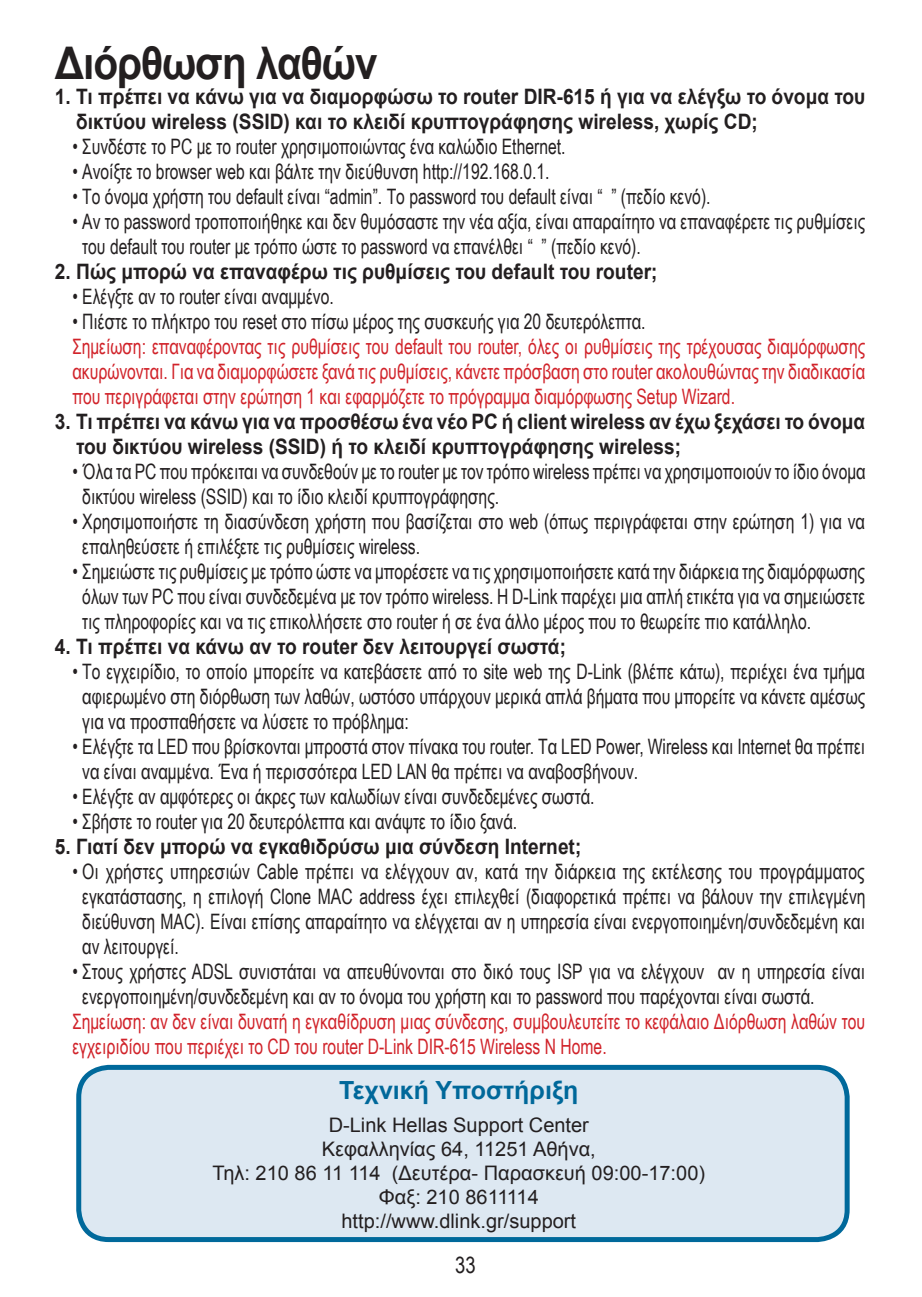
<style>
.page{position:relative;width:922px;height:1297px;background:#fff}
.page>*{position:absolute;margin:0;border:0;box-sizing:border-box;transform-origin:0 0}
.t1{font:700 45px "Arial";letter-spacing:-.025em;color:#231f20;scale:.9 1}
.t2{font:700 25px "Arial";color:#00689a}
.t3{font:22.5px "Arial Narrow";color:#231f20}
.t4{font:21.25px/25px "Arial Narrow";color:#231f20;scale:.9 1}
.t5{font:21.25px/25px "Arial Narrow";color:#d1232a;text-align:justify;scale:.9 1}
.t6{font:700 21.25px/25px "Arial";color:#231f20;scale:.9 1}
.t7{font:20px/24px "Arial";color:#231f20;text-align:center}
</style>
<div class="page">
<div style="left:79px;top:1067px;width:767px;height:172px;background:#dde8f2;border-radius:30px"></div>
<div style="left:76px;top:1065px;width:773px;height:177px;border:5px solid #00699b;border-radius:30px"></div>
<h1 class="t1" style="left:55px;top:33px;width:360px">Διόρθωση λαθών</h1>
<p class="t6" style="left:76px;top:85px;width:877px;text-indent:-21px">1. Τι πρέπει να κάνω για να διαμορφώσω το router DIR-615 ή για να ελέγξω το όνομα του δικτύου wireless (SSID) και το κλειδί κρυπτογράφησης wireless, χωρίς CD;</p>
<p class="t4" style="left:72px;top:133px;width:549px">• Συνδέστε το PC με το router χρησιμοποιώντας ένα καλώδιο Ethernet.</p>
<p class="t4" style="left:72px;top:158px;width:531px">• Ανοίξτε το browser web και βάλτε την διεύθυνση http://192.168.0.1.</p>
<p class="t4" style="left:72px;top:183px;width:710px">• Το όνομα χρήστη του default είναι “admin”. Το password του default είναι “ ” (πεδίο κενό).</p>
<p class="t4" style="left:82px;top:208px;width:871px;text-indent:-10px">• Αν το password τροποποιήθηκε και δεν θυμόσαστε την νέα αξία, είναι απαραίτητο να επαναφέρετε τις ρυθμίσεις του default του router με τρόπο ώστε το password να επανέλθει “ ” (πεδίο κενό).</p>
<p class="t6" style="left:55px;top:259px;width:670px">2. Πώς μπορώ να επαναφέρω τις ρυθμίσεις του default του router;</p>
<p class="t4" style="left:72px;top:283px;width:292px">• Ελέγξτε αν το router είναι αναμμένο.</p>
<p class="t4" style="left:72px;top:308px;width:638px">• Πιέστε το πλήκτρο του reset στο πίσω μέρος της συσκευής για 20 δευτερόλεπτα.</p>
<p class="t5" style="left:72px;top:333px;width:882px">Σημείωση: επαναφέροντας τις ρυθμίσεις του default του router, όλες οι ρυθμίσεις της τρέχουσας διαμόρφωσης ακυρώνονται. Για να διαμορφώσετε ξανά τις ρυθμίσεις, κάνετε πρόσβαση στο router ακολουθώντας την διαδικασία που περιγράφεται στην ερώτηση 1 και εφαρμόζετε το πρόγραμμα διαμόρφωσης Setup Wizard.</p>
<p class="t6" style="left:76px;top:409px;width:877px;text-indent:-21px">3. Τι πρέπει να κάνω για να προσθέσω ένα νέο PC ή client wireless αν έχω ξεχάσει το όνομα του δικτύου wireless (SSID) ή το κλειδί κρυπτογράφησης wireless;</p>
<p class="t4" style="left:82px;top:458px;width:871px;text-indent:-10px">• Όλα τα PC που πρόκειται να συνδεθούν με το router με τον τρόπο wireless πρέπει να χρησιμοποιούν το ίδιο όνομα δικτύου wireless (SSID) και το ίδιο κλειδί κρυπτογράφησης.</p>
<p class="t4" style="left:82px;top:508px;width:871px;text-indent:-10px">• Χρησιμοποιήστε τη διασύνδεση χρήστη που βασίζεται στο web (όπως περιγράφεται στην ερώτηση 1) για να επαληθεύσετε ή επιλέξετε τις ρυθμίσεις wireless.</p>
<p class="t4" style="left:82px;top:558px;width:871px;text-align:justify;text-indent:-10px">• Σημειώστε τις ρυθμίσεις με τρόπο ώστε να μπορέσετε να τις χρησιμοποιήσετε κατά την διάρκεια της διαμόρφωσης όλων των PC που είναι συνδεδεμένα με τον τρόπο wireless. Η D-Link παρέχει μια απλή ετικέτα για να σημειώσετε τις πληροφορίες και να τις επικολλήσετε στο router ή σε ένα άλλο μέρος που το θεωρείτε πιο κατάλληλο.</p>
<p class="t6" style="left:55px;top:634px;width:569px">4. Τι πρέπει να κάνω αν το router δεν λειτουργεί σωστά;</p>
<p class="t4" style="left:82px;top:658px;width:871px;text-align:justify;text-indent:-10px">• Το εγχειρίδιο, το οποίο μπορείτε να κατεβάσετε από το site web της D-Link (βλέπε κάτω), περιέχει ένα τμήμα αφιερωμένο στη διόρθωση των λαθών, ωστόσο υπάρχουν μερικά απλά βήματα που μπορείτε να κάνετε αμέσως για να προσπαθήσετε να λύσετε το πρόβλημα:</p>
<p class="t4" style="left:82px;top:733px;width:871px;text-indent:-10px">• Ελέγξτε τα LED που βρίσκονται μπροστά στον πίνακα του router. Τα LED Power, Wireless και Internet θα πρέπει να είναι αναμμένα. Ένα ή περισσότερα LED LAN θα πρέπει να αναβοσβήνουν.</p>
<p class="t4" style="left:72px;top:783px;width:581px">• Ελέγξτε αν αμφότερες οι άκρες των καλωδίων είναι συνδεδεμένες σωστά.</p>
<p class="t4" style="left:72px;top:808px;width:495px">• Σβήστε το router για 20 δευτερόλεπτα και ανάψτε το ίδιο ξανά.</p>
<p class="t6" style="left:55px;top:834px;width:586px">5. Γιατί δεν μπορώ να εγκαθιδρύσω μια σύνδεση Internet;</p>
<p class="t4" style="left:82px;top:858px;width:871px;text-align:justify;text-indent:-10px">• Οι χρήστες υπηρεσιών Cable πρέπει να ελέγχουν αν, κατά την διάρκεια της εκτέλεσης του προγράμματος εγκατάστασης, η επιλογή Clone MAC address έχει επιλεχθεί (διαφορετικά πρέπει να βάλουν την επιλεγμένη διεύθυνση MAC). Είναι επίσης απαραίτητο να ελέγχεται αν η υπηρεσία είναι ενεργοποιημένη/συνδεδεμένη και αν λειτουργεί.</p>
<p class="t4" style="left:82px;top:958px;width:871px;text-indent:-10px">• Στους χρήστες ADSL συνιστάται να απευθύνονται στο δικό τους ISP για να ελέγχουν αν η υπηρεσία είναι ενεργοποιημένη/συνδεδεμένη και αν το όνομα του χρήστη και το password που παρέχονται είναι σωστά.</p>
<p class="t5" style="left:72px;top:1008px;width:882px">Σημείωση: αν δεν είναι δυνατή η εγκαθίδρυση μιας σύνδεσης, συμβουλευτείτε το κεφάλαιο Διόρθωση λαθών του εγχειριδίου που περιέχει το CD του router D-Link DIR-615 Wireless N Home.</p>
<p class="t2" style="left:339px;top:1074px;width:240px">Τεχνική Υποστήριξη</p>
<p class="t7" style="left:212px;top:1113px;width:494px">D-Link Hellas Support Center<br>Κεφαλληνίας 64, 11251 Αθήνα,<br>Τηλ: 210 86 11 114 (Δευτέρα- Παρασκευή 09:00-17:00)<br>Φαξ: 210 8611114<br>http://www.dlink.gr/support</p>
<p class="t3" style="left:455px;top:1248px;width:22px">33</p>
</div>
